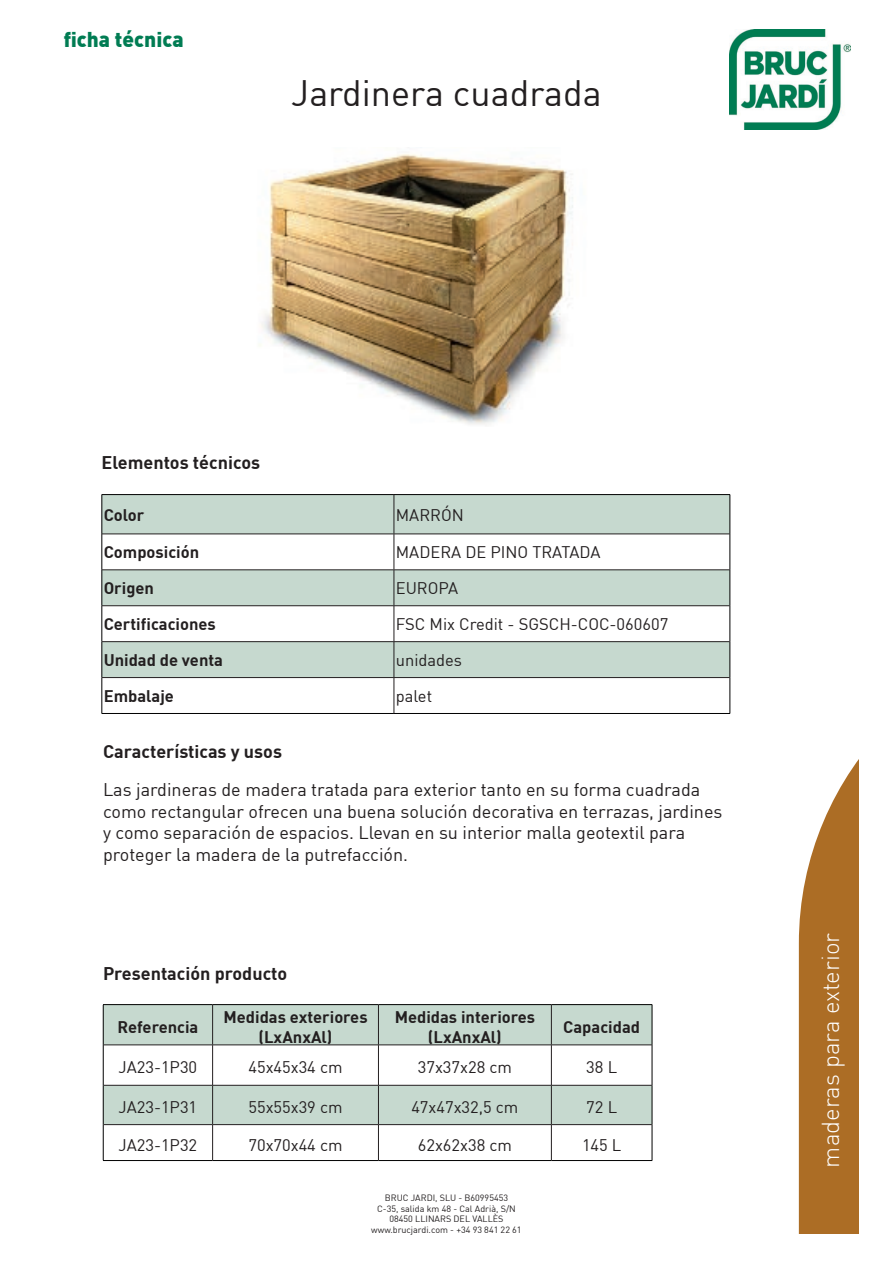
<style>
.page{position:relative;width:893px;height:1263px;background:#fff}
.page>*{position:absolute;margin:0;border:0;box-sizing:border-box;transform-origin:0 0}
.t1{font:36px "DIN";color:#231f20}
.t2{font:300 24px "DIN";color:#fff}
.t3{font:900 21px "DIN";color:#007c53}
.t4{font:18px/21.6px "DIN";color:#231f20}
.t5{font:700 18px "DIN";color:#231f20}
.t6{font:16.5px "DIN";color:#231f20}
.t7{font:700 16.5px/19.8px "DIN";color:#231f20;text-align:center}
.t8{font:9px/10.8px "DIN";color:#231f20;text-align:center}
</style>
<div class="page">
<svg style="left:799px;top:760px;width:59px;height:473px;background:#b67f3f"></svg>
<img style="left:729px;top:30px;width:121px;height:100px">
<img style="left:259px;top:154px;width:314px;height:271px">
<svg style="left:103px;top:495px;width:627px;height:182px;fill:#c6d9cf"></svg>
<hr style="left:102px;top:494px;width:292px;height:1px;background:#000">
<hr style="left:102px;top:495px;width:1px;height:39px;background:#000">
<hr style="left:394px;top:494px;width:336px;height:1px;background:#000">
<hr style="left:730px;top:495px;width:1px;height:39px;background:#000">
<hr style="left:102px;top:534px;width:1px;height:36px;background:#000">
<hr style="left:730px;top:534px;width:1px;height:36px;background:#000">
<hr style="left:102px;top:570px;width:1px;height:36px;background:#000">
<hr style="left:730px;top:570px;width:1px;height:36px;background:#000">
<hr style="left:102px;top:606px;width:1px;height:36px;background:#000">
<hr style="left:730px;top:606px;width:1px;height:36px;background:#000">
<hr style="left:102px;top:642px;width:1px;height:35px;background:#000">
<hr style="left:730px;top:642px;width:1px;height:35px;background:#000">
<hr style="left:102px;top:677px;width:1px;height:36px;background:#000">
<hr style="left:730px;top:677px;width:1px;height:36px;background:#000">
<hr style="left:102px;top:713px;width:292px;height:1px;background:#000">
<hr style="left:394px;top:713px;width:336px;height:1px;background:#000">
<hr style="left:394px;top:495px;width:1px;height:39px;background:#231f20">
<hr style="left:102px;top:534px;width:292px;height:1px;background:#231f20">
<hr style="left:394px;top:534px;width:336px;height:1px;background:#231f20">
<hr style="left:394px;top:534px;width:1px;height:36px;background:#231f20">
<hr style="left:102px;top:570px;width:292px;height:1px;background:#231f20">
<hr style="left:394px;top:570px;width:336px;height:1px;background:#231f20">
<hr style="left:394px;top:570px;width:1px;height:35px;background:#231f20">
<hr style="left:102px;top:605px;width:292px;height:1px;background:#231f20">
<hr style="left:394px;top:605px;width:336px;height:1px;background:#231f20">
<hr style="left:394px;top:606px;width:1px;height:35px;background:#231f20">
<hr style="left:102px;top:641px;width:292px;height:1px;background:#231f20">
<hr style="left:394px;top:641px;width:336px;height:1px;background:#231f20">
<hr style="left:394px;top:642px;width:1px;height:35px;background:#231f20">
<hr style="left:102px;top:677px;width:292px;height:1px;background:#231f20">
<hr style="left:394px;top:677px;width:336px;height:1px;background:#231f20">
<hr style="left:394px;top:678px;width:1px;height:35px;background:#231f20">
<svg style="left:104px;top:1005px;width:548px;height:119px;fill:#c6d9cf"></svg>
<hr style="left:103px;top:1004px;width:110px;height:1px;background:#000">
<hr style="left:103px;top:1005px;width:1px;height:40px;background:#000">
<hr style="left:213px;top:1004px;width:165px;height:1px;background:#000">
<hr style="left:378px;top:1004px;width:173px;height:1px;background:#000">
<hr style="left:551px;top:1004px;width:101px;height:1px;background:#000">
<hr style="left:652px;top:1005px;width:1px;height:40px;background:#000">
<hr style="left:103px;top:1045px;width:1px;height:40px;background:#000">
<hr style="left:652px;top:1045px;width:1px;height:40px;background:#000">
<hr style="left:103px;top:1085px;width:1px;height:39px;background:#000">
<hr style="left:652px;top:1085px;width:1px;height:39px;background:#000">
<hr style="left:103px;top:1124px;width:1px;height:36px;background:#000">
<hr style="left:652px;top:1124px;width:1px;height:36px;background:#000">
<hr style="left:103px;top:1160px;width:110px;height:1px;background:#000">
<hr style="left:213px;top:1160px;width:165px;height:1px;background:#000">
<hr style="left:378px;top:1160px;width:173px;height:1px;background:#000">
<hr style="left:551px;top:1160px;width:101px;height:1px;background:#000">
<hr style="left:212px;top:1005px;width:1px;height:40px;background:#231f20">
<hr style="left:378px;top:1005px;width:1px;height:40px;background:#231f20">
<hr style="left:551px;top:1005px;width:1px;height:40px;background:#231f20">
<hr style="left:103px;top:1045px;width:110px;height:1px;background:#231f20">
<hr style="left:213px;top:1045px;width:165px;height:1px;background:#231f20">
<hr style="left:212px;top:1045px;width:1px;height:40px;background:#231f20">
<hr style="left:378px;top:1045px;width:173px;height:1px;background:#231f20">
<hr style="left:378px;top:1045px;width:1px;height:40px;background:#231f20">
<hr style="left:551px;top:1045px;width:101px;height:1px;background:#231f20">
<hr style="left:551px;top:1045px;width:1px;height:40px;background:#231f20">
<hr style="left:103px;top:1085px;width:110px;height:1px;background:#231f20">
<hr style="left:213px;top:1085px;width:165px;height:1px;background:#231f20">
<hr style="left:212px;top:1085px;width:1px;height:39px;background:#231f20">
<hr style="left:378px;top:1085px;width:173px;height:1px;background:#231f20">
<hr style="left:378px;top:1085px;width:1px;height:39px;background:#231f20">
<hr style="left:551px;top:1085px;width:101px;height:1px;background:#231f20">
<hr style="left:551px;top:1085px;width:1px;height:39px;background:#231f20">
<hr style="left:103px;top:1124px;width:110px;height:1px;background:#231f20">
<hr style="left:213px;top:1124px;width:165px;height:1px;background:#231f20">
<hr style="left:212px;top:1125px;width:1px;height:35px;background:#231f20">
<hr style="left:378px;top:1124px;width:173px;height:1px;background:#231f20">
<hr style="left:378px;top:1125px;width:1px;height:35px;background:#231f20">
<hr style="left:551px;top:1124px;width:101px;height:1px;background:#231f20">
<hr style="left:551px;top:1125px;width:1px;height:35px;background:#231f20">
<p class="t3" style="left:64px;top:29px;width:121px">ficha técnica</p>
<h1 class="t1" style="left:291px;top:71px;width:312px">Jardinera cuadrada</h1>
<p class="t5" style="left:102px;top:451px;width:160px">Elementos técnicos</p>
<p class="t7" style="left:104px;top:504px;width:42px">Color</p>
<p class="t6" style="left:396px;top:504px;width:69px">MARRÓN</p>
<p class="t7" style="left:104px;top:542px;width:97px">Composición</p>
<p class="t6" style="left:396px;top:542px;width:206px">MADERA DE PINO TRATADA</p>
<p class="t7" style="left:104px;top:578px;width:52px">Origen</p>
<p class="t6" style="left:396px;top:578px;width:64px">EUROPA</p>
<p class="t7" style="left:104px;top:614px;width:114px">Certificaciones</p>
<p class="t6" style="left:396px;top:614px;width:274px">FSC Mix Credit - SGSCH-COC-060607</p>
<p class="t7" style="left:104px;top:650px;width:121px">Unidad de venta</p>
<p class="t6" style="left:396px;top:650px;width:68px">unidades</p>
<p class="t7" style="left:104px;top:686px;width:72px">Embalaje</p>
<p class="t6" style="left:396px;top:686px;width:38px">palet</p>
<p class="t5" style="left:103px;top:740px;width:181px">Características y usos</p>
<p class="t4" style="left:103px;top:778px;width:621px">Las jardineras de madera tratada para exterior tanto en su forma cuadrada como rectangular ofrecen una buena solución decorativa en terrazas, jardines y como separación de espacios. Llevan en su interior malla geotextil para proteger la madera de la putrefacción.</p>
<p class="t5" style="left:103px;top:962px;width:186px">Presentación producto</p>
<p class="t7" style="left:117px;top:1016px;width:83px">Referencia</p>
<p class="t7" style="left:223px;top:1007px;width:146px">Medidas exteriores (LxAnxAl)</p>
<p class="t7" style="left:395px;top:1007px;width:142px">Medidas interiores (LxAnxAl)</p>
<p class="t7" style="left:563px;top:1016px;width:78px">Capacidad</p>
<p class="t6" style="left:119px;top:1057px;width:80px">JA23-1P30</p>
<p class="t6" style="left:248px;top:1057px;width:96px">45x45x34 cm</p>
<p class="t6" style="left:418px;top:1057px;width:96px">37x37x28 cm</p>
<p class="t6" style="left:586px;top:1057px;width:32px">38 L</p>
<p class="t6" style="left:119px;top:1097px;width:80px">JA23-1P31</p>
<p class="t6" style="left:248px;top:1097px;width:96px">55x55x39 cm</p>
<p class="t6" style="left:411px;top:1097px;width:109px">47x47x32,5 cm</p>
<p class="t6" style="left:586px;top:1097px;width:32px">72 L</p>
<p class="t6" style="left:119px;top:1134px;width:80px">JA23-1P32</p>
<p class="t6" style="left:248px;top:1134px;width:96px">70x70x44 cm</p>
<p class="t6" style="left:418px;top:1134px;width:96px">62x62x38 cm</p>
<p class="t6" style="left:582px;top:1134px;width:41px">145 L</p>
<p class="t8" style="left:371px;top:1192px;width:152px">BRUC JARDI, SLU - B60995453<br>C-35, salida km 48 - Cal Adrià, S/N<br>08450 LLINARS DEL VALLÈS www.brucjardi.com - +34 93 841 22 61</p>
<h2 class="t2" style="left:820px;top:1167px;width:236px;rotate:-90deg">maderas para exterior</h2>
</div>
